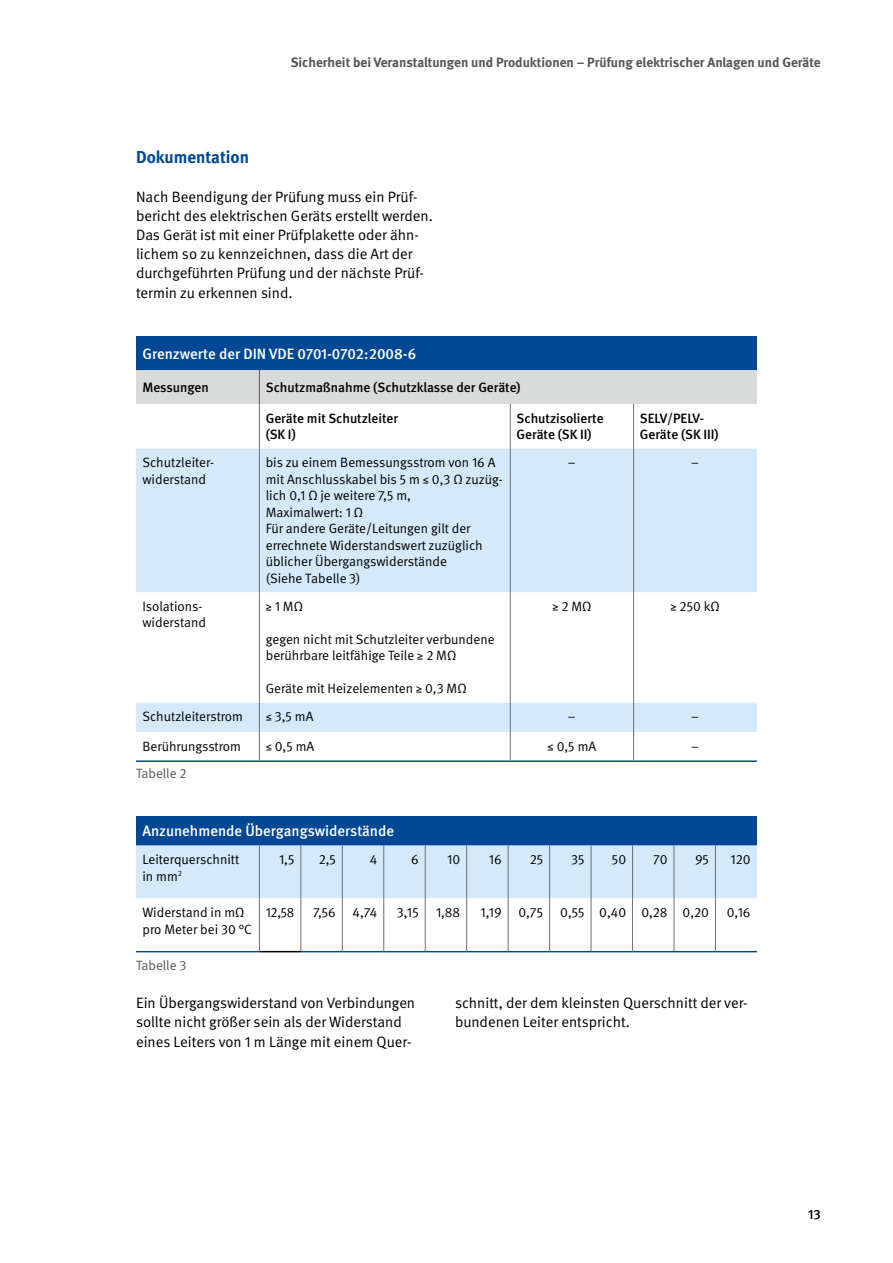
<style>
.page{position:relative;width:893px;height:1263px;background:#fff}
.page>*{position:absolute;margin:0;border:0;box-sizing:border-box;transform-origin:0 0}
.Zwischenüberschrift{font:700 17.25px "DGUV Meta";color:#004893}
.Fließtext{font:15px/19.2px "DGUV Meta";color:#000}
.Tabellenkopfzeile{font:500 15px "DGUV Meta";color:#fff}
.Tabelle_medium{font:13.5px/16.5px "DGUV Meta";color:#000}
.Tabelle_medium-2{font:500 13.5px/16.5px "DGUV Meta";color:#000}
.t1{font:700 13.5px "DGUV Meta";color:#565655}
.t2{font:13.5px "DGUV Meta";color:#565655}
</style>
<div class="page">
<div style="left:136px;top:336px;width:621px;height:34px;background:#004893"></div>
<div style="left:136px;top:370px;width:621px;height:34px;background:#d9dada"></div>
<svg style="left:136px;top:449px;width:621px;height:283px;fill:#d4eafa"></svg>
<hr style="left:259px;top:404px;width:1px;height:45px;background:#6e6f70">
<hr style="left:510px;top:404px;width:1px;height:45px;background:#6e6f70">
<hr style="left:633px;top:404px;width:1px;height:45px;background:#6e6f70">
<hr style="left:259px;top:449px;width:1px;height:143px;background:#6e6f70">
<hr style="left:510px;top:449px;width:1px;height:143px;background:#6e6f70">
<hr style="left:633px;top:449px;width:1px;height:143px;background:#6e6f70">
<hr style="left:259px;top:592px;width:1px;height:111px;background:#6e6f70">
<hr style="left:510px;top:592px;width:1px;height:111px;background:#6e6f70">
<hr style="left:633px;top:592px;width:1px;height:111px;background:#6e6f70">
<svg style="left:259px;top:703px;width:1px;height:57px"></svg>
<svg style="left:510px;top:703px;width:1px;height:57px"></svg>
<svg style="left:633px;top:703px;width:1px;height:57px"></svg>
<hr style="left:259px;top:370px;width:1px;height:34px;background:#565655">
<hr style="left:136px;top:760px;width:123px;height:2px;background:#004893">
<hr style="left:259px;top:760px;width:251px;height:2px;background:#004893">
<hr style="left:510px;top:760px;width:124px;height:2px;background:#004893">
<hr style="left:634px;top:760px;width:123px;height:2px;background:#004893">
<div style="left:136px;top:816px;width:621px;height:29px;background:#004893"></div>
<svg style="left:136px;top:845px;width:621px;height:106px"></svg>
<hr style="left:259px;top:845px;width:1px;height:53px;background:#6e6f70">
<hr style="left:300px;top:845px;width:1px;height:53px;background:#6e6f70">
<hr style="left:342px;top:845px;width:1px;height:53px;background:#6e6f70">
<hr style="left:383px;top:845px;width:1px;height:53px;background:#6e6f70">
<hr style="left:425px;top:845px;width:1px;height:53px;background:#6e6f70">
<hr style="left:466px;top:845px;width:1px;height:53px;background:#6e6f70">
<hr style="left:508px;top:845px;width:1px;height:53px;background:#6e6f70">
<hr style="left:549px;top:845px;width:1px;height:53px;background:#6e6f70">
<hr style="left:591px;top:845px;width:1px;height:53px;background:#6e6f70">
<hr style="left:632px;top:845px;width:1px;height:53px;background:#6e6f70">
<hr style="left:674px;top:845px;width:1px;height:53px;background:#6e6f70">
<hr style="left:715px;top:845px;width:1px;height:53px;background:#6e6f70">
<hr style="left:259px;top:898px;width:1px;height:53px;background:#6e6f70">
<hr style="left:300px;top:898px;width:1px;height:53px;background:#6e6f70">
<hr style="left:342px;top:898px;width:1px;height:53px;background:#6e6f70">
<hr style="left:383px;top:898px;width:1px;height:53px;background:#6e6f70">
<hr style="left:425px;top:898px;width:1px;height:53px;background:#6e6f70">
<hr style="left:466px;top:898px;width:1px;height:53px;background:#6e6f70">
<hr style="left:508px;top:898px;width:1px;height:53px;background:#6e6f70">
<hr style="left:549px;top:898px;width:1px;height:53px;background:#6e6f70">
<hr style="left:591px;top:898px;width:1px;height:53px;background:#6e6f70">
<hr style="left:632px;top:898px;width:1px;height:53px;background:#6e6f70">
<hr style="left:674px;top:898px;width:1px;height:53px;background:#6e6f70">
<hr style="left:715px;top:898px;width:1px;height:53px;background:#6e6f70">
<hr style="left:136px;top:951px;width:123px;height:1px;background:#004893">
<hr style="left:301px;top:951px;width:41px;height:1px;background:#004893">
<hr style="left:342px;top:951px;width:42px;height:1px;background:#004893">
<hr style="left:384px;top:951px;width:41px;height:1px;background:#004893">
<hr style="left:425px;top:951px;width:42px;height:1px;background:#004893">
<hr style="left:467px;top:951px;width:41px;height:1px;background:#004893">
<hr style="left:508px;top:951px;width:42px;height:1px;background:#004893">
<hr style="left:550px;top:951px;width:41px;height:1px;background:#004893">
<hr style="left:591px;top:951px;width:41px;height:1px;background:#004893">
<hr style="left:632px;top:951px;width:42px;height:1px;background:#004893">
<hr style="left:674px;top:951px;width:41px;height:1px;background:#004893">
<hr style="left:715px;top:951px;width:42px;height:1px;background:#004893">
<hr style="left:259px;top:951px;width:42px;height:1px;background:#000">
<p class="t1" style="left:291px;top:54px;width:531px">Sicherheit bei Veranstaltungen und Produktionen – Prüfung elektrischer Anlagen und Geräte</p>
<h2 class="Zwischenüberschrift" style="left:136px;top:147px;width:115px">Dokumentation</h2>
<p class="Fließtext" style="left:136px;top:187px;width:298px">Nach Beendigung der Prüfung muss ein Prüf&shy;bericht des elektrischen Geräts erstellt werden.<br>Das Gerät ist mit einer Prüfplakette oder ähn&shy;lichem so zu kennzeichnen, dass die Art der durchgeführten Prüfung und der nächste Prüf&shy;termin zu erkennen sind.</p>
<p class="Tabellenkopfzeile" style="left:142px;top:345px;width:275px">Grenzwerte der DIN VDE 0701-0702:2008-6</p>
<p class="Tabelle_medium-2" style="left:142px;top:379px;width:68px">Messungen</p>
<p class="Tabelle_medium-2" style="left:266px;top:379px;width:256px">Schutzmaßnahme (Schutzklasse der Geräte)</p>
<p class="Tabelle_medium-2" style="left:266px;top:410px;width:134px">Geräte mit Schutzleiter (SK I)</p>
<p class="Tabelle_medium-2" style="left:517px;top:410px;width:88px">Schutzisolierte<br>Geräte (SK II)</p>
<p class="Tabelle_medium-2" style="left:640px;top:410px;width:80px">SELV/PELV-<br>Geräte (SK III)</p>
<p class="Tabelle_medium" style="left:142px;top:455px;width:73px">Schutzleiter&shy;widerstand</p>
<p class="Tabelle_medium" style="left:266px;top:455px;width:238px">bis zu einem Bemessungsstrom von 16 A mit Anschlusskabel bis 5 m ≤ 0,3 Ω zuzüg&shy;lich 0,1 Ω je weitere 7,5 m,<br>Maximalwert: 1 Ω<br>Für andere Geräte/Leitungen gilt der errechnete Widerstandswert zuzüglich üblicher Übergangswiderstände<br>(Siehe Tabelle 3)</p>
<p class="Tabelle_medium" style="left:568px;top:455px;width:9px">–</p>
<p class="Tabelle_medium" style="left:691px;top:455px;width:9px">–</p>
<p class="Tabelle_medium" style="left:142px;top:598px;width:65px">Isolations&shy;widerstand</p>
<p class="Tabelle_medium" style="left:266px;top:598px;width:39px">≥ 1 MΩ</p>
<p class="Tabelle_medium" style="left:266px;top:631px;width:230px">gegen nicht mit Schutzleiter verbundene berührbare leitfähige Teile ≥ 2 MΩ</p>
<p class="Tabelle_medium" style="left:266px;top:681px;width:202px">Geräte mit Heizelementen ≥ 0,3 MΩ</p>
<p class="Tabelle_medium" style="left:552px;top:598px;width:41px">≥ 2 MΩ</p>
<p class="Tabelle_medium" style="left:671px;top:598px;width:51px">≥ 250 kΩ</p>
<p class="Tabelle_medium" style="left:142px;top:709px;width:102px">Schutzleiterstrom</p>
<p class="Tabelle_medium" style="left:266px;top:709px;width:49px">≤ 3,5 mA</p>
<p class="Tabelle_medium" style="left:568px;top:709px;width:9px">–</p>
<p class="Tabelle_medium" style="left:691px;top:709px;width:9px">–</p>
<p class="Tabelle_medium" style="left:142px;top:738px;width:100px">Berührungsstrom</p>
<p class="Tabelle_medium" style="left:266px;top:738px;width:50px">≤ 0,5 mA</p>
<p class="Tabelle_medium" style="left:548px;top:738px;width:50px">≤ 0,5 mA</p>
<p class="Tabelle_medium" style="left:691px;top:738px;width:9px">–</p>
<p class="t2" style="left:136px;top:765px;width:52px">Tabelle 2</p>
<p class="Tabellenkopfzeile" style="left:142px;top:822px;width:253px">Anzunehmende Übergangswiderstände</p>
<p class="Tabelle_medium" style="left:142px;top:851px;width:98px">Leiterquerschnitt in mm<sup>2</sup></p>
<p class="Tabelle_medium" style="left:279px;top:851px;width:17px">1,5</p>
<p class="Tabelle_medium" style="left:319px;top:851px;width:19px">2,5</p>
<p class="Tabelle_medium" style="left:370px;top:851px;width:9px">4</p>
<p class="Tabelle_medium" style="left:411px;top:851px;width:9px">6</p>
<p class="Tabelle_medium" style="left:447px;top:851px;width:15px">10</p>
<p class="Tabelle_medium" style="left:489px;top:851px;width:14px">16</p>
<p class="Tabelle_medium" style="left:530px;top:851px;width:15px">25</p>
<p class="Tabelle_medium" style="left:571px;top:851px;width:15px">35</p>
<p class="Tabelle_medium" style="left:612px;top:851px;width:16px">50</p>
<p class="Tabelle_medium" style="left:653px;top:851px;width:16px">70</p>
<p class="Tabelle_medium" style="left:695px;top:851px;width:16px">95</p>
<p class="Tabelle_medium" style="left:730px;top:851px;width:22px">120</p>
<p class="Tabelle_medium" style="left:142px;top:904px;width:111px">Widerstand in mΩ pro Meter bei 30 °C</p>
<p class="Tabelle_medium" style="left:266px;top:904px;width:30px">12,58</p>
<p class="Tabelle_medium" style="left:313px;top:904px;width:24px">7,56</p>
<p class="Tabelle_medium" style="left:353px;top:904px;width:26px">4,74</p>
<p class="Tabelle_medium" style="left:397px;top:904px;width:23px">3,15</p>
<p class="Tabelle_medium" style="left:436px;top:904px;width:26px">1,88</p>
<p class="Tabelle_medium" style="left:481px;top:904px;width:23px">1,19</p>
<p class="Tabelle_medium" style="left:518px;top:904px;width:26px">0,75</p>
<p class="Tabelle_medium" style="left:560px;top:904px;width:26px">0,55</p>
<p class="Tabelle_medium" style="left:599px;top:904px;width:28px">0,40</p>
<p class="Tabelle_medium" style="left:641px;top:904px;width:28px">0,28</p>
<p class="Tabelle_medium" style="left:683px;top:904px;width:28px">0,20</p>
<p class="Tabelle_medium" style="left:727px;top:904px;width:25px">0,16</p>
<p class="t2" style="left:136px;top:957px;width:52px">Tabelle 3</p>
<p class="Fließtext" style="left:136px;top:994px;width:281px">Ein Übergangswiderstand von Verbindungen sollte nicht größer sein als der Widerstand eines Leiters von 1 m Länge mit einem Quer-</p>
<p class="Fließtext" style="left:455px;top:994px;width:294px">schnitt, der dem kleinsten Querschnitt der ver&shy;bundenen Leiter entspricht.</p>
<p class="Tabelle_medium-2" style="left:808px;top:1207px;width:14px">13</p>
</div>
